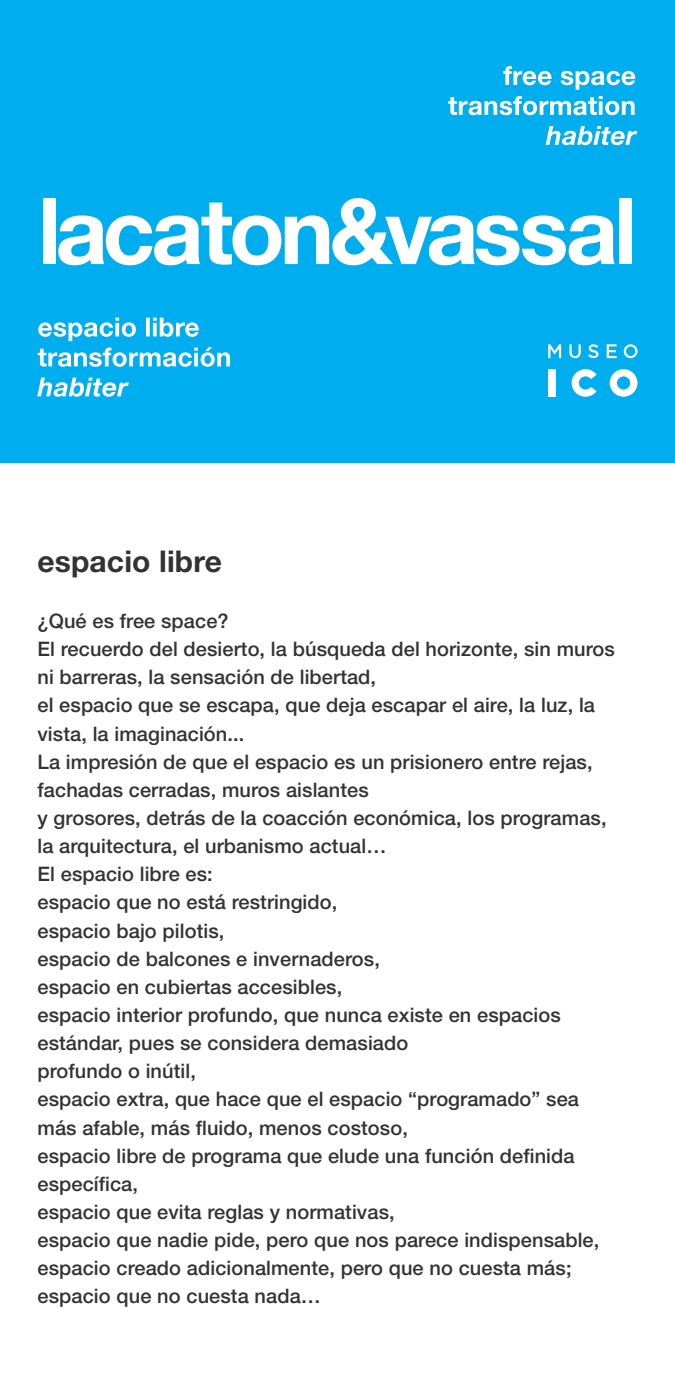
<style>
.page{position:relative;width:675px;height:1379px;background:#fff}
.page>*{position:absolute;margin:0;border:0;box-sizing:border-box;transform-origin:0 0}
.TEXTO{font:700 91.44px "Helvetica Neue LT Std";letter-spacing:-.05em;color:#fff}
.Títulos{font:700 30px "Helvetica Neue LT Std";letter-spacing:.005em;color:#333}
.TEXTO-2{font:500 20px/28.1px "Helvetica Neue LT Std";letter-spacing:.005em;color:#333}
</style>
<div class="page">
<div style="left:0;top:0;width:675px;height:462px;background:#00aeef"></div>
<svg style="left:37px;top:377px;width:92px;height:19px"></svg>
<svg style="left:38px;top:347px;width:192px;height:20px"></svg>
<svg style="left:38px;top:317px;width:161px;height:24px"></svg>
<svg style="left:546px;top:126px;width:91px;height:19px"></svg>
<svg style="left:448px;top:96px;width:187px;height:19px"></svg>
<svg style="left:503px;top:66px;width:133px;height:24px"></svg>
<svg style="left:548px;top:344px;width:13px;height:14px"></svg>
<svg style="left:569px;top:344px;width:12px;height:14px"></svg>
<svg style="left:588px;top:344px;width:10px;height:14px"></svg>
<svg style="left:624px;top:344px;width:14px;height:14px"></svg>
<svg style="left:607px;top:344px;width:10px;height:14px"></svg>
<div style="left:548px;top:369px;width:8px;height:27px;background:#fff"></div>
<svg style="left:572px;top:369px;width:25px;height:27px"></svg>
<svg style="left:610px;top:369px;width:27px;height:27px"></svg>
<p class="TEXTO" style="left:37px;top:175px;width:601px">lacaton&amp;vassal</p>
<p class="Títulos" style="left:38px;top:542px;width:186px">espacio libre</p>
<p class="TEXTO-2" style="left:38px;top:606px;width:193px">¿Qué es free space?</p>
<p class="TEXTO-2" style="left:38px;top:634px;width:579px">El recuerdo del desierto, la búsqueda del horizonte, sin muros ni barreras, la sensación de libertad,</p>
<p class="TEXTO-2" style="left:38px;top:691px;width:559px">el espacio que se escapa, que deja escapar el aire, la luz, la vista, la imaginación...</p>
<p class="TEXTO-2" style="left:38px;top:747px;width:557px">La impresión de que el espacio es un prisionero entre rejas, fachadas cerradas, muros aislantes</p>
<p class="TEXTO-2" style="left:38px;top:803px;width:571px">y grosores, detrás de la coacción económica, los programas, la arquitectura, el urbanismo actual…</p>
<p class="TEXTO-2" style="left:38px;top:859px;width:177px">El espacio libre es:</p>
<p class="TEXTO-2" style="left:38px;top:888px;width:301px">espacio que no está restringido,</p>
<p class="TEXTO-2" style="left:38px;top:916px;width:188px">espacio bajo pilotis,</p>
<p class="TEXTO-2" style="left:38px;top:944px;width:344px">espacio de balcones e invernaderos,</p>
<p class="TEXTO-2" style="left:38px;top:972px;width:306px">espacio en cubiertas accesibles,</p>
<p class="TEXTO-2" style="left:38px;top:1000px;width:525px">espacio interior profundo, que nunca existe en espacios estándar, pues se considera demasiado</p>
<p class="TEXTO-2" style="left:38px;top:1056px;width:160px">profundo o inútil,</p>
<p class="TEXTO-2" style="left:38px;top:1084px;width:543px">espacio extra, que hace que el espacio “programado” sea más afable, más fluido, menos costoso,</p>
<p class="TEXTO-2" style="left:38px;top:1141px;width:539px">espacio libre de programa que elude una función definida específica,</p>
<p class="TEXTO-2" style="left:38px;top:1197px;width:359px">espacio que evita reglas y normativas,</p>
<p class="TEXTO-2" style="left:38px;top:1225px;width:563px">espacio que nadie pide, pero que nos parece indispensable,</p>
<p class="TEXTO-2" style="left:38px;top:1253px;width:536px">espacio creado adicionalmente, pero que no cuesta más;</p>
<p class="TEXTO-2" style="left:38px;top:1281px;width:285px">espacio que no cuesta nada…</p>
</div>
